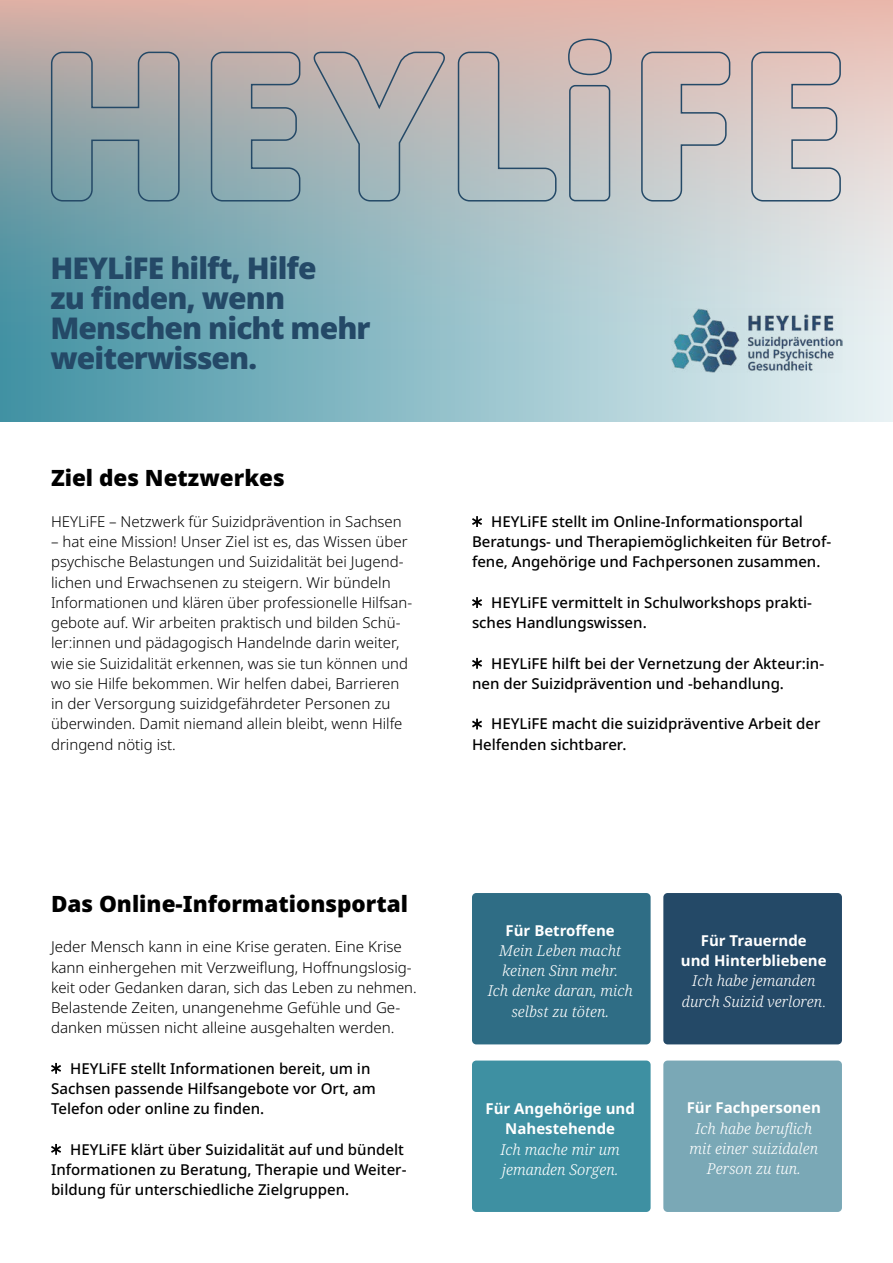
<style>
.page{position:relative;width:893px;height:1263px;background:#fff}
.page>*{position:absolute;margin:0;border:0;box-sizing:border-box;transform-origin:0 0}
.t1{font:900 30px/30px "Noto Sans";letter-spacing:-.03em;color:#244967}
.t2{font:900 22.5px "Noto Sans";color:#000}
.t3{font:300 15px/20.2px "Noto Sans";color:#000}
.t4{font:500 15px/20.2px "Noto Sans";color:#000}
.t5{font:italic 300 15px/20.2px "Noto Serif";color:#fff;text-align:center}
.t6{font:700 15px/20.2px "Noto Sans";color:#fff;text-align:center}
.s1{font-family:"Noto Sans";font-style:normal}
</style>
<div class="page">
<svg style="left:0;top:0;width:893px;height:421px"></svg>
<div style="left:472px;top:893px;width:179px;height:151px;background:#2f6d85;border-radius:4px"></div>
<div style="left:472px;top:1060px;width:179px;height:152px;background:#3e90a2;border-radius:4px"></div>
<div style="left:663px;top:893px;width:179px;height:151px;background:#244967;border-radius:4px"></div>
<div style="left:663px;top:1060px;width:179px;height:152px;background:#7aa8b6;border-radius:4px"></div>
<svg style="left:51px;top:1063px;width:10px;height:11px"></svg>
<svg style="left:51px;top:1144px;width:10px;height:11px"></svg>
<svg style="left:472px;top:516px;width:10px;height:11px"></svg>
<svg style="left:472px;top:597px;width:10px;height:11px"></svg>
<svg style="left:472px;top:658px;width:10px;height:11px"></svg>
<svg style="left:472px;top:719px;width:10px;height:10px"></svg>
<svg style="left:50px;top:38px;width:792px;height:164px"></svg>
<img style="left:671px;top:309px;width:172px;height:63px">
<h1 class="t1" style="left:51px;top:253px;width:322px">HEYLiFE hilft, Hilfe<br>zu finden, wenn<br>Menschen nicht mehr weiterwissen.</h1>
<h2 class="t2" style="left:51px;top:461px;width:235px">Ziel des Netzwerkes</h2>
<p class="t3" style="left:51px;top:512px;width:352px">HEYLiFE – Netzwerk für Suizidprävention in Sachsen</p>
<p class="t3" style="left:51px;top:532px;width:363px">– hat eine Mission! Unser Ziel ist es, das Wissen über psychische Belastungen und Suizidalität bei Jugend&shy;lichen und Erwachsenen zu steigern. Wir bündeln Informationen und klären über professionelle Hilfsan&shy;gebote auf. Wir arbeiten praktisch und bilden Schü&shy;ler:innen und pädagogisch Handelnde darin weiter, wie sie Suizidalität erkennen, was sie tun können und wo sie Hilfe bekommen. Wir helfen dabei, Barrieren in der Versorgung suizidgefährdeter Personen zu überwinden. Damit niemand allein bleibt, wenn Hilfe dringend nötig ist.</p>
<h2 class="t2" style="left:51px;top:886px;width:359px">Das Online-Informationsportal</h2>
<p class="t3" style="left:51px;top:937px;width:367px">Jeder Mensch kann in eine Krise geraten. Eine Krise kann einhergehen mit Verzweiflung, Hoffnungslosig&shy;keit oder Gedanken daran, sich das Leben zu nehmen.<br>Belastende Zeiten, unangenehme Gefühle und Ge&shy;danken müssen nicht alleine ausgehalten werden.</p>
<p class="t4" style="left:51px;top:1058px;width:326px;text-indent:19px">HEYLiFE stellt Informationen bereit, um in<br>Sachsen passende Hilfsangebote vor Ort, am<br>Telefon oder online zu finden.</p>
<p class="t4" style="left:51px;top:1139px;width:357px;text-indent:19px">HEYLiFE klärt über Suizidalität auf und bündelt<br>Informationen zu Beratung, Therapie und Weiter&shy;bildung für unterschiedliche Zielgruppen.</p>
<p class="t4" style="left:472px;top:512px;width:361px;text-indent:19px">HEYLiFE stellt im Online-Informationsportal<br>Beratungs- und Therapiemöglichkeiten für Betrof&shy;fene, Angehörige und Fachpersonen zusammen.</p>
<p class="t4" style="left:472px;top:593px;width:342px;text-indent:19px">HEYLiFE vermittelt in Schulworkshops prakti&shy;sches Handlungswissen.</p>
<p class="t4" style="left:472px;top:653px;width:354px;text-indent:19px">HEYLiFE hilft bei der Vernetzung der Akteur:in&shy;nen der Suizidprävention und -behandlung.</p>
<p class="t4" style="left:472px;top:714px;width:350px;text-indent:19px">HEYLiFE macht die suizidpräventive Arbeit der<br>Helfenden sichtbarer.</p>
<p class="t6" style="left:506px;top:920px;width:111px">Für Betroffene</p>
<p class="t5" style="left:488px;top:941px;width:147px">Mein Leben macht keinen Sinn mehr.<br>Ich denke daran, mich selbst zu töten.</p>
<p class="t6" style="left:485px;top:1099px;width:151px">Für Angehörige und<br>Nahestehende</p>
<p class="t5" style="left:500px;top:1139px;width:121px;text-align:left">Ich mache mir um jemanden Sorgen.</p>
<p class="t6" style="left:681px;top:930px;width:147px">Für Trauernde<br>und Hinterbliebene</p>
<p class="t5" style="left:682px;top:971px;width:145px">Ich habe jemanden durch Suizid verloren<span class="s1">.</span></p>
<p class="t6" style="left:687px;top:1098px;width:136px">Für Fachpersonen</p>
<p class="t5" style="left:689px;top:1118px;width:130px">Ich habe beruflich mit einer suizidalen<br>Person zu tun.</p>
</div>
